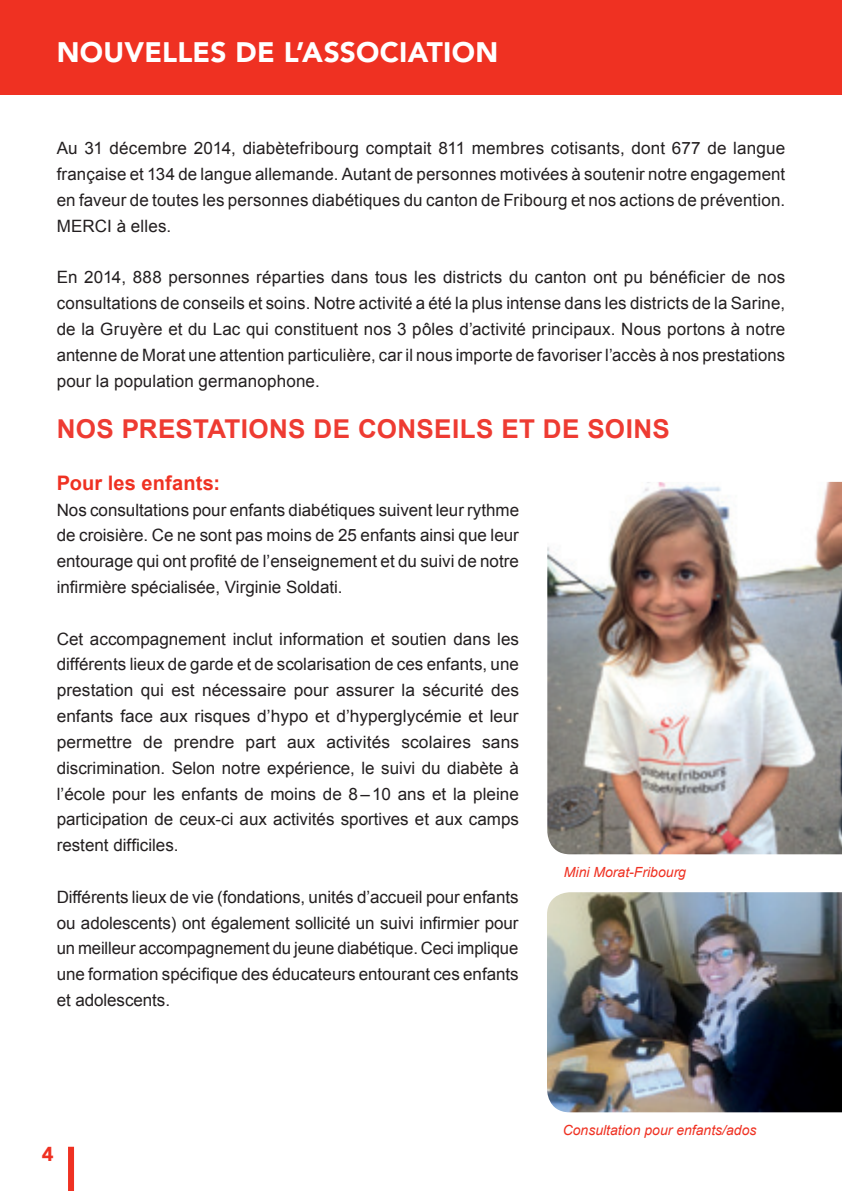
<style>
.page{position:relative;width:842px;height:1191px;background:#fff}
.page>*{position:absolute;margin:0;border:0;box-sizing:border-box;transform-origin:0 0}
.t1{font:900 28px "Avenir";letter-spacing:.01em;color:#fff}
.t2{font:700 26px "Arial";letter-spacing:.01em;color:#ee3b32}
.t3{font:700 20px "Arial";letter-spacing:.005em;color:#ef3122}
.t4{font:900 20px "Avenir";color:#ef3122}
.t5{font:17px/25.8px "Arial";color:#231f20;text-align:justify}
.t6{font:italic 14px "Arial";color:#ef3122}
</style>
<div class="page">
<div style="left:68px;top:1146px;width:6px;height:45px;background:#ef3122"></div>
<div style="left:0;top:0;width:842px;height:94px;background:#ef3122"></div>
<img style="left:547px;top:482px;width:295px;height:372px">
<img style="left:547px;top:892px;width:295px;height:220px">
<h1 class="t1" style="left:57px;top:35px;width:443px">NOUVELLES DE L’ASSOCIATION</h1>
<p class="t5" style="left:57px;top:136px;width:730px">Au 31 décembre 2014, diabètefribourg comptait 811 membres cotisants, dont 677 de langue française et 134 de langue allemande. Autant de personnes motivées à soutenir notre engagement en faveur de toutes les personnes diabétiques du canton de Fribourg et nos actions de prévention.<br>MERCI à elles.</p>
<p class="t5" style="left:57px;top:265px;width:730px">En 2014, 888 personnes réparties dans tous les districts du canton ont pu bénéficier de nos consultations de conseils et soins. Notre activité a été la plus intense dans les districts de la Sarine, de la Gruyère et du Lac qui constituent nos 3 pôles d’activité principaux. Nous portons à notre antenne de Morat une attention particulière, car il nous importe de favoriser l’accès à nos prestations pour la population germanophone.</p>
<h2 class="t2" style="left:57px;top:412px;width:615px">NOS PRESTATIONS DE CONSEILS ET DE SOINS</h2>
<p class="t3" style="left:57px;top:469px;width:165px">Pour les enfants:</p>
<p class="t5" style="left:57px;top:497px;width:464px">Nos consultations pour enfants diabétiques suivent leur rythme de croisière. Ce ne sont pas moins de 25 enfants ainsi que leur entourage qui ont profité de l’enseignement et du suivi de notre infirmière spécialisée, Virginie Soldati.</p>
<p class="t5" style="left:57px;top:626px;width:464px">Cet accompagnement inclut information et soutien dans les différents lieux de garde et de scolarisation de ces enfants, une prestation qui est nécessaire pour assurer la sécurité des enfants face aux risques d’hypo et d’hyperglycémie et leur permettre de prendre part aux activités scolaires sans discrimination. Selon notre expérience, le suivi du diabète à l’école pour les enfants de moins de 8–10 ans et la pleine participation de ceux-ci aux activités sportives et aux camps restent difficiles.</p>
<p class="t5" style="left:57px;top:884px;width:463px">Différents lieux de vie (fondations, unités d’accueil pour enfants ou adolescents) ont également sollicité un suivi infirmier pour un meilleur accompagnement du jeune diabétique. Ceci implique une formation spécifique des éducateurs entourant ces enfants et adolescents.</p>
<p class="t6" style="left:564px;top:863px;width:124px">Mini Morat-Fribourg</p>
<p class="t4" style="left:42px;top:1141px;width:13px">4</p>
<p class="t6" style="left:563px;top:1121px;width:195px">Consultation pour enfants/ados</p>
</div>
